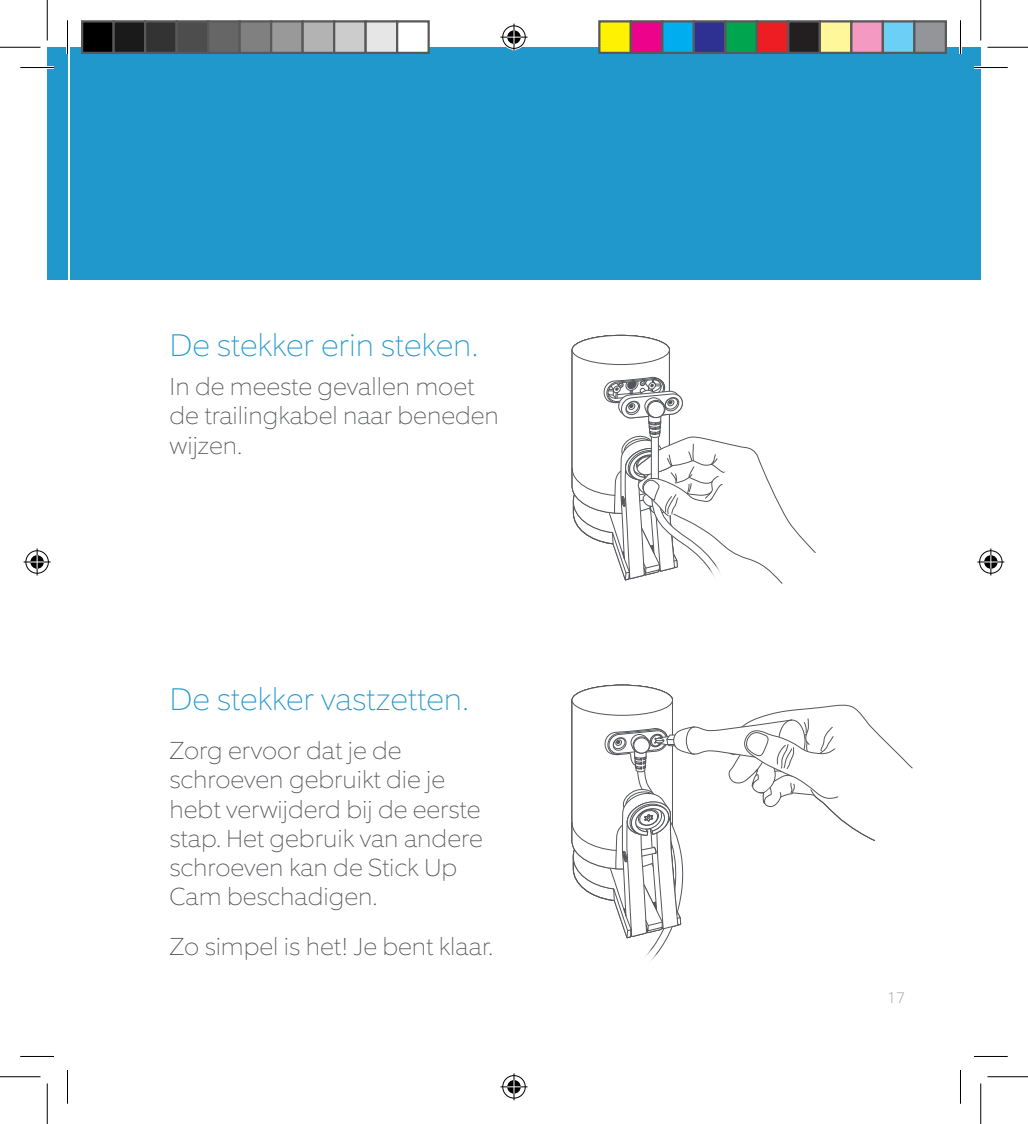
<style>
.page{position:relative;width:1028px;height:1124px;background:#fff}
.page>*{position:absolute;margin:0;border:0;box-sizing:border-box;transform-origin:0 0}
.Big_Blue_Header{font:100 31.5px "Equip";color:#2198cc}
.Body_Copy{font:100 31.5px "Equip";color:#2198cc}
.Body_Copy-2{font:100 24.75px/29.2px "Equip";color:#54555a}
.t1{font:100 15.75px "Equip";color:#939598}
</style>
<div class="page">
<div style="left:47px;top:47px;width:21px;height:232px;background:#2198cc"></div>
<div style="left:70px;top:47px;width:911px;height:232px;background:#2198cc"></div>
<svg style="left:571px;top:335px;width:245px;height:249px"></svg>
<svg style="left:571px;top:684px;width:342px;height:276px"></svg>
<hr style="left:20px;top:66px;width:34px;height:3px;background:#fff">
<hr style="left:974px;top:66px;width:34px;height:3px;background:#fff">
<hr style="left:66px;top:20px;width:3px;height:34px;background:#fff">
<hr style="left:959px;top:20px;width:3px;height:34px;background:#fff">
<hr style="left:20px;top:67px;width:34px;height:1px;background:#000">
<hr style="left:974px;top:67px;width:34px;height:1px;background:#000">
<hr style="left:20px;top:1056px;width:34px;height:1px;background:#000">
<hr style="left:974px;top:1056px;width:34px;height:1px;background:#000">
<hr style="left:67px;top:20px;width:1px;height:34px;background:#000">
<hr style="left:67px;top:1070px;width:1px;height:33px;background:#000">
<hr style="left:960px;top:20px;width:1px;height:34px;background:#000">
<hr style="left:960px;top:1070px;width:1px;height:33px;background:#000">
<hr style="left:0;top:47px;width:40px;height:1px;background:#000">
<hr style="left:987px;top:47px;width:41px;height:1px;background:#000">
<hr style="left:0;top:1076px;width:40px;height:1px;background:#000">
<hr style="left:987px;top:1076px;width:41px;height:1px;background:#000">
<hr style="left:47px;top:0;width:1px;height:40px;background:#000">
<hr style="left:47px;top:1083px;width:1px;height:41px;background:#000">
<hr style="left:980px;top:0;width:1px;height:40px;background:#000">
<hr style="left:980px;top:1083px;width:1px;height:41px;background:#000">
<svg style="left:500px;top:24px;width:27px;height:27px"></svg>
<svg style="left:500px;top:1073px;width:27px;height:27px"></svg>
<svg style="left:24px;top:548px;width:27px;height:27px"></svg>
<svg style="left:977px;top:548px;width:27px;height:27px"></svg>
<div style="left:82px;top:21px;width:32px;height:32px;background:#000"></div>
<div style="left:81px;top:20px;width:34px;height:34px;border:2px solid #595959"></div>
<div style="left:114px;top:21px;width:31px;height:32px;background:#1a1a1a"></div>
<div style="left:112px;top:20px;width:34px;height:34px;border:2px solid #595959"></div>
<div style="left:145px;top:21px;width:32px;height:32px;background:#333"></div>
<div style="left:144px;top:20px;width:34px;height:34px;border:2px solid #595959"></div>
<div style="left:177px;top:21px;width:31px;height:32px;background:#4d4d4d"></div>
<div style="left:176px;top:20px;width:33px;height:34px;border:2px solid #595959"></div>
<div style="left:208px;top:21px;width:32px;height:32px;background:#666"></div>
<div style="left:207px;top:20px;width:34px;height:34px;border:2px solid #595959"></div>
<div style="left:240px;top:21px;width:31px;height:32px;background:#808080"></div>
<div style="left:238px;top:20px;width:34px;height:34px;border:2px solid #595959"></div>
<div style="left:271px;top:21px;width:32px;height:32px;background:#999"></div>
<div style="left:270px;top:20px;width:34px;height:34px;border:2px solid #595959"></div>
<div style="left:303px;top:21px;width:31px;height:32px;background:#b3b3b3"></div>
<div style="left:302px;top:20px;width:33px;height:34px;border:2px solid #595959"></div>
<div style="left:334px;top:21px;width:32px;height:32px;background:#ccc"></div>
<div style="left:333px;top:20px;width:34px;height:34px;border:2px solid #595959"></div>
<div style="left:366px;top:21px;width:31px;height:32px;background:#e6e6e6"></div>
<div style="left:364px;top:20px;width:34px;height:34px;border:2px solid #595959"></div>
<div style="left:397px;top:21px;width:32px;height:32px;background:#fff"></div>
<div style="left:396px;top:20px;width:34px;height:34px;border:2px solid #595959"></div>
<div style="left:599px;top:21px;width:32px;height:32px;background:#fff101"></div>
<div style="left:598px;top:20px;width:34px;height:34px;border:2px solid #595959"></div>
<div style="left:631px;top:21px;width:31px;height:32px;background:#ed028c"></div>
<div style="left:630px;top:20px;width:33px;height:34px;border:2px solid #595959"></div>
<div style="left:662px;top:21px;width:32px;height:32px;background:#00aeef"></div>
<div style="left:661px;top:20px;width:34px;height:34px;border:2px solid #595959"></div>
<div style="left:694px;top:21px;width:31px;height:32px;background:#2e3092"></div>
<div style="left:693px;top:20px;width:33px;height:34px;border:2px solid #595959"></div>
<div style="left:725px;top:21px;width:32px;height:32px;background:#00a54f"></div>
<div style="left:724px;top:20px;width:34px;height:34px;border:2px solid #595959"></div>
<div style="left:757px;top:21px;width:31px;height:32px;background:#ee1d23"></div>
<div style="left:756px;top:20px;width:33px;height:34px;border:2px solid #595959"></div>
<div style="left:788px;top:21px;width:32px;height:32px;background:#231f20"></div>
<div style="left:787px;top:20px;width:34px;height:34px;border:2px solid #595959"></div>
<div style="left:820px;top:21px;width:31px;height:32px;background:#fff79a"></div>
<div style="left:819px;top:20px;width:33px;height:34px;border:2px solid #595959"></div>
<div style="left:851px;top:21px;width:32px;height:32px;background:#f499c2"></div>
<div style="left:850px;top:20px;width:34px;height:34px;border:2px solid #595959"></div>
<div style="left:883px;top:21px;width:31px;height:32px;background:#6bcff6"></div>
<div style="left:882px;top:20px;width:33px;height:34px;border:2px solid #595959"></div>
<div style="left:914px;top:21px;width:32px;height:32px;background:#939598"></div>
<div style="left:913px;top:20px;width:34px;height:34px;border:2px solid #595959"></div>
<p class="Big_Blue_Header" style="left:170px;top:325px;width:309px">De stekker erin steken.</p>
<p class="Body_Copy-2" style="left:170px;top:372px;width:331px">In de meeste gevallen moet de trailingkabel naar beneden wijzen.</p>
<p class="Body_Copy" style="left:170px;top:678px;width:300px">De stekker vastzetten.</p>
<p class="Body_Copy-2" style="left:170px;top:735px;width:315px">Zorg ervoor dat je de schroeven gebruikt die je hebt verwijderd bij de eerste stap. Het gebruik van andere schroeven kan de Stick Up<br>Cam beschadigen.</p>
<p class="Body_Copy-2" style="left:170px;top:931px;width:325px">Zo simpel is het! Je bent klaar.</p>
<p class="t1" style="left:887px;top:987px;width:19px">17</p>
</div>
